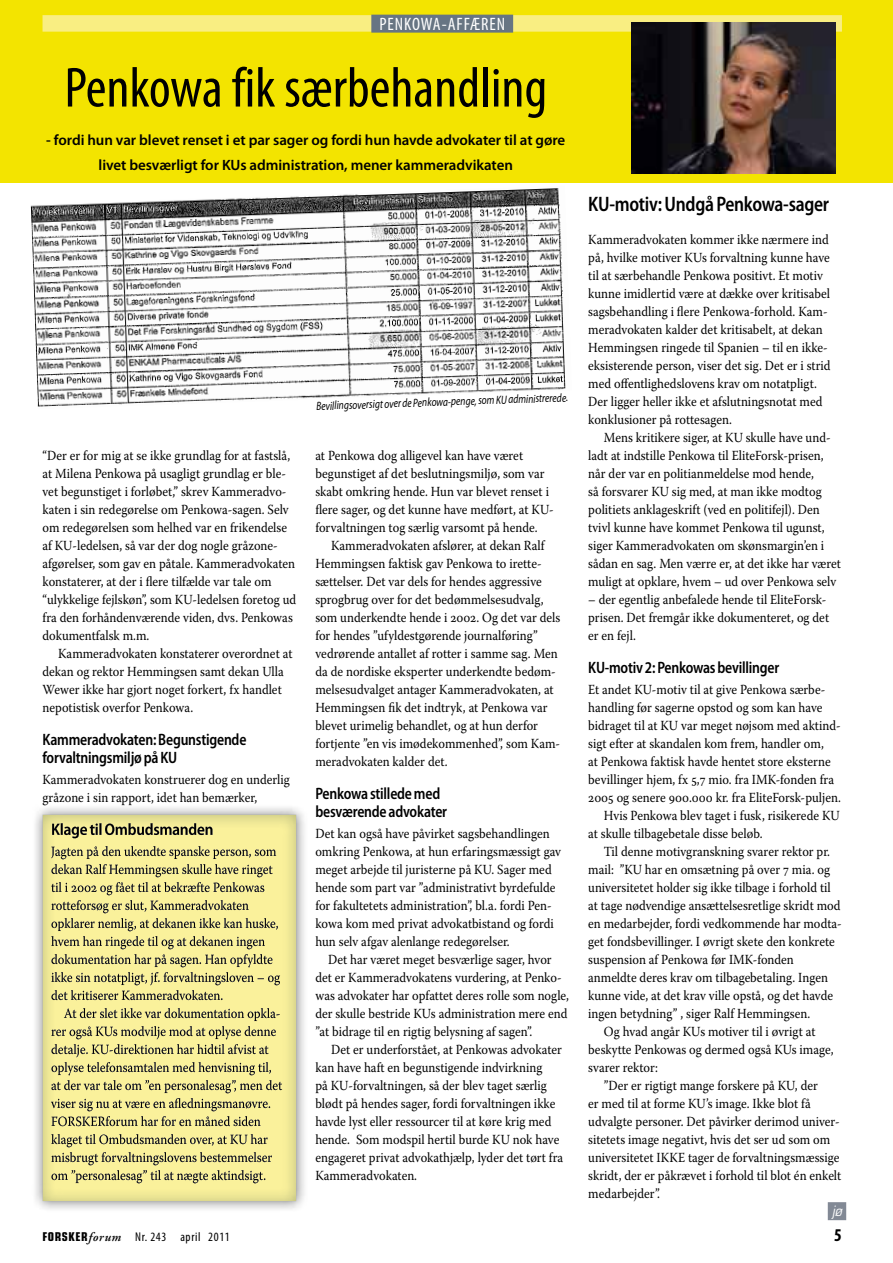
<style>
.page{position:relative;width:893px;height:1263px;background:#fff}
.page>*{position:absolute;margin:0;border:0;box-sizing:border-box;transform-origin:0 0}
.t1{font:condensed 57px "Myriad Pro";color:#000}
.t2{font:600 semi-condensed 21px "Myriad Pro";letter-spacing:-.015em;color:#000;scale:.9 1}
.t3{font:condensed 18px "Myriad Pro";letter-spacing:.055em;color:#fff}
.t4{font:700 condensed 18px "Myriad Pro";color:#000}
.t5{font:600 semi-condensed 16.5px/18px "Myriad Pro";letter-spacing:-.015em;color:#000;scale:.9 1}
.t6{font:600 15px/25.5px "Myriad Pro";letter-spacing:-.005em;color:#000;text-align:center}
.t7{font:13.8px/18px "Warnock Pro";color:#000;scale:.9 1}
.t8{font:italic 13.8px "Eurostile LT Std";color:#fff;scale:.9 1}
.t9{font:condensed 12.75px "Myriad Pro";letter-spacing:.05em;color:#000}
.t10{font:italic 12px "Myriad Pro";color:#000;scale:.8 1}
.s1{font-family:"Eurostile LT Std";font-weight:700;font-size:12.15px}
.s2{font-family:"Adobe Garamond Pro";font-weight:600;font-style:italic;font-stretch:normal}
</style>
<div class="page">
<div style="left:0;top:0;width:893px;height:183px;background:#f3e400"></div>
<div style="left:828px;top:1202px;width:18px;height:18px;background:#828995"></div>
<div style="left:43px;top:15px;width:799px;height:17px;background:#f9ee82"></div>
<div style="left:371px;top:15px;width:142px;height:18px;background:#677583"></div>
<img style="left:31px;top:188px;width:535px;height:219px">
<div style="left:31px;top:803px;width:277px;height:410px;background:#000;opacity:.5"></div>
<div style="left:41px;top:813px;width:261px;height:389px;background:#082852;opacity:.3"></div>
<img style="left:632px;top:22px;width:204px;height:152px">
<h3 class="t3" style="left:379px;top:13px;width:127px">PENKOWA-AFFÆREN</h3>
<h1 class="t1" style="left:64px;top:53px;width:484px">Penkowa fik særbehandling</h1>
<p class="t6" style="left:46px;top:127px;width:520px">- fordi hun var blevet renset i et par sager og fordi hun havde advokater til at gøre livet besværligt for KUs administration, mener kammeradvikaten</p>
<p class="t7" style="left:43px;top:446px;width:283px">“Der er for mig at se ikke grundlag for at fastslå, at Milena Penkowa på usagligt grundlag er ble&shy;vet begunstiget i forløbet,” skrev Kammeradvo&shy;katen i sin redegørelse om Penkowa-sagen. Selv om redegørelsen som helhed var en frikendelse af KU-ledelsen, så var der dog nogle gråzone&shy;afgørelser, som gav en påtale. Kammeradvokaten konstaterer, at der i flere tilfælde var tale om “ulykkelige fejlskøn”, som KU-ledelsen foretog ud fra den forhåndenværende viden, dvs. Penkowas dokumentfalsk m.m.</p>
<p class="t7" style="left:43px;top:644px;width:279px;text-indent:16px">Kammeradvokaten konstaterer overordnet at dekan og rektor Hemmingsen samt dekan Ulla Wewer ikke har gjort noget forkert, fx handlet nepotistisk overfor Penkowa.</p>
<p class="t5" style="left:43px;top:730px;width:228px">Kammeradvokaten: Begunstigende forvaltningsmiljø på KU</p>
<p class="t7" style="left:43px;top:770px;width:276px">Kammeradvokaten konstruerer dog en underlig gråzone i sin rapport, idet han bemærker,</p>
<p class="t10" style="left:316px;top:399px;width:317px;rotate:-2deg">Bevillingsoversigt over de Penkowa-penge, som KU administrerede.</p>
<p class="t7" style="left:315px;top:446px;width:266px">at Penkowa dog alligevel kan have været begunstiget af det beslutningsmiljø, som var skabt omkring hende. Hun var blevet renset i flere sager, og det kunne have medført, at KU&shy;forvaltningen tog særlig varsomt på hende.</p>
<p class="t7" style="left:315px;top:536px;width:274px;text-indent:16px">Kammeradvokaten afslører, at dekan Ralf Hemmingsen faktisk gav Penkowa to irette&shy;sættelser. Det var dels for hendes aggressive sprogbrug over for det bedømmelsesudvalg, som underkendte hende i 2002. Og det var dels for hendes ”ufyldestgørende journalføring” vedrørende antallet af rotter i samme sag. Men da de nordiske eksperter underkendte bedøm&shy;melsesudvalget antager Kammeradvokaten, at Hemmingsen fik det indtryk, at Penkowa var blevet urimelig behandlet, og at hun derfor fortjente ”en vis imødekommenhed”, som Kam&shy;meradvokaten kalder det.</p>
<p class="t5" style="left:315px;top:784px;width:148px">Penkowa stillede med besværende advokater</p>
<p class="t7" style="left:315px;top:824px;width:275px">Det kan også have påvirket sagsbehandlingen omkring Penkowa, at hun erfaringsmæssigt gav meget arbejde til juristerne på KU. Sager med hende som part var ”administrativt byrdefulde for fakultetets administration”, bl.a. fordi Pen&shy;kowa kom med privat advokatbistand og fordi hun selv afgav alenlange redegørelser.</p>
<p class="t7" style="left:315px;top:950px;width:283px;text-indent:13px">Det har været meget besværlige sager, hvor det er Kammeradvokatens vurdering, at Penko&shy;was advokater har opfattet deres rolle som nogle, der skulle bestride KUs administration mere end ”at bidrage til en rigtig belysning af sagen”.</p>
<p class="t7" style="left:315px;top:1040px;width:277px;text-indent:16px">Det er underforstået, at Penkowas advokater kan have haft en begunstigende indvirkning<br>på KU-forvaltningen, så der blev taget særlig blødt på hendes sager, fordi forvaltningen ikke havde lyst eller ressourcer til at køre krig med hende. Som modspil hertil burde KU nok have engageret privat advokathjælp, lyder det tørt fra Kammeradvokaten.</p>
<h2 class="t2" style="left:588px;top:191px;width:269px">KU-motiv: Undgå Penkowa-sager</h2>
<p class="t7" style="left:588px;top:230px;width:271px">Kammeradvokaten kommer ikke nærmere ind på, hvilke motiver KUs forvaltning kunne have til at særbehandle Penkowa positivt. Et motiv kunne imidlertid være at dække over kritisabel sagsbehandling i flere Penkowa-forhold. Kam&shy;meradvokaten kalder det kritisabelt, at dekan Hemmingsen ringede til Spanien – til en ikke&shy;eksisterende person, viser det sig. Det er i strid med offentlighedslovens krav om notatpligt.<br>Der ligger heller ikke et afslutningsnotat med konklusioner på rottesagen.</p>
<p class="t7" style="left:588px;top:428px;width:282px;text-indent:16px">Mens kritikere siger, at KU skulle have und&shy;ladt at indstille Penkowa til EliteForsk-prisen, når der var en politianmeldelse mod hende,<br>så forsvarer KU sig med, at man ikke modtog politiets anklageskrift (ved en politifejl). Den tvivl kunne have kommet Penkowa til ugunst, siger Kammeradvokaten om skønsmargin’en i sådan en sag. Men værre er, at det ikke har været muligt at opklare, hvem – ud over Penkowa selv</p>
<p class="t7" style="left:588px;top:590px;width:269px">– der egentlig anbefalede hende til EliteForsk&shy;prisen. Det fremgår ikke dokumenteret, og det er en fejl.</p>
<p class="t5" style="left:588px;top:658px;width:214px">KU-motiv 2: Penkowas bevillinger</p>
<p class="t7" style="left:588px;top:680px;width:265px">Et andet KU-motiv til at give Penkowa særbe-</p>
<p class="t7" style="left:588px;top:698px;width:262px">handling før sagerne opstod og som kan have</p>
<p class="t7" style="left:588px;top:716px;width:282px">bidraget til at KU var meget nøjsom med aktind-</p>
<p class="t7" style="left:588px;top:734px;width:263px">sigt efter at skandalen kom frem, handler om,</p>
<p class="t7" style="left:588px;top:752px;width:271px">at Penkowa faktisk havde hentet store eksterne</p>
<p class="t7" style="left:588px;top:770px;width:275px">bevillinger hjem, fx 5,7 mio. fra IMK-fonden fra</p>
<p class="t7" style="left:588px;top:788px;width:282px">2005 og senere 900.000 kr. fra EliteForsk-puljen.</p>
<p class="t7" style="left:604px;top:806px;width:263px">Hvis Penkowa blev taget i fusk, risikerede KU</p>
<p class="t7" style="left:588px;top:824px;width:195px">at skulle tilbagebetale disse beløb.</p>
<p class="t7" style="left:604px;top:842px;width:253px">Til denne motivgranskning svarer rektor pr.</p>
<p class="t7" style="left:588px;top:860px;width:270px">mail: ”KU har en omsætning på over 7 mia. og</p>
<p class="t7" style="left:588px;top:878px;width:271px">universitetet holder sig ikke tilbage i forhold til</p>
<p class="t7" style="left:588px;top:896px;width:282px">at tage nødvendige ansættelsesretlige skridt mod</p>
<p class="t7" style="left:588px;top:914px;width:283px">en medarbejder, fordi vedkommende har modta-</p>
<p class="t7" style="left:588px;top:932px;width:275px">get fondsbevillinger. I øvrigt skete den konkrete</p>
<p class="t7" style="left:588px;top:950px;width:230px">suspension af Penkowa før IMK-fonden</p>
<p class="t7" style="left:588px;top:968px;width:268px">anmeldte deres krav om tilbagebetaling. Ingen</p>
<p class="t7" style="left:588px;top:986px;width:274px">kunne vide, at det krav ville opstå, og det havde</p>
<p class="t7" style="left:588px;top:1004px;width:248px">ingen betydning” , siger Ralf Hemmingsen.</p>
<p class="t7" style="left:604px;top:1022px;width:237px">Og hvad angår KUs motiver til i øvrigt at</p>
<p class="t7" style="left:588px;top:1040px;width:274px">beskytte Penkowas og dermed også KUs image,</p>
<p class="t7" style="left:588px;top:1058px;width:79px">svarer rektor:</p>
<p class="t7" style="left:604px;top:1076px;width:239px">”Der er rigtigt mange forskere på KU, der</p>
<p class="t7" style="left:588px;top:1094px;width:249px">er med til at forme KU’s image. Ikke blot få</p>
<p class="t7" style="left:588px;top:1112px;width:281px">udvalgte personer. Det påvirker derimod univer-</p>
<p class="t7" style="left:588px;top:1130px;width:271px">sitetets image negativt, hvis det ser ud som om</p>
<p class="t7" style="left:588px;top:1148px;width:281px">universitetet IKKE tager de forvaltningsmæssige</p>
<p class="t7" style="left:588px;top:1166px;width:283px">skridt, der er påkrævet i forhold til blot én enkelt</p>
<p class="t7" style="left:588px;top:1184px;width:81px">medarbejder”.</p>
<p class="t8" style="left:832px;top:1202px;width:13px">jø</p>
<p class="t9" style="left:43px;top:1229px;width:189px"><span class="s1">FORSKER</span><span class="s2">forum</span> Nr. 243 april 2011</p>
<h3 class="t4" style="left:834px;top:1224px;width:9px">5</h3>
</div>
